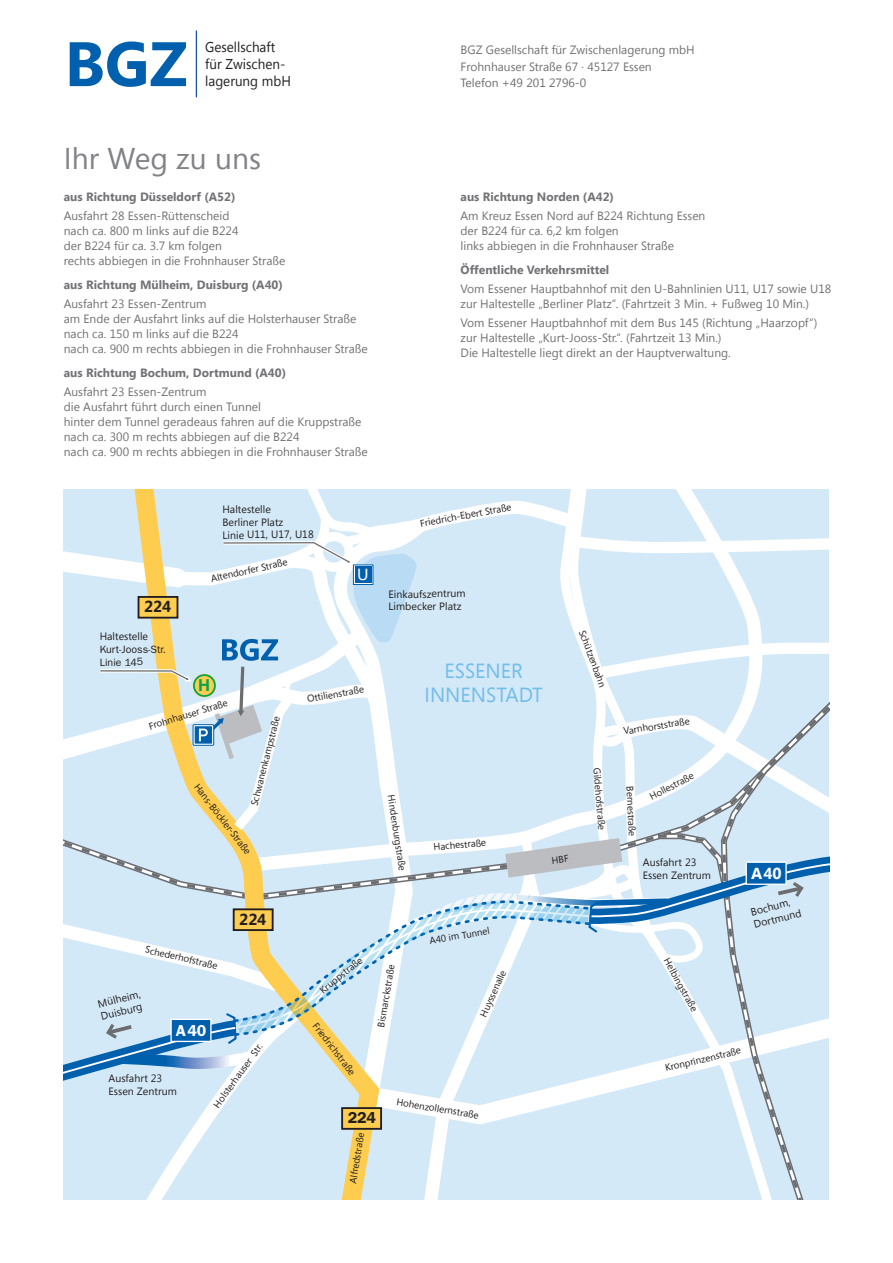
<style>
.page{position:relative;width:893px;height:1263px;background:#fff}
.page>*{position:absolute;margin:0;border:0;box-sizing:border-box;transform-origin:0 0}
.t1{font:30px "Segoe UI";color:#808285}
.t2{font:20.4px/24.5px "Segoe UI";color:#73bde9;text-align:center}
.t3{font:700 16.5px "Helvetica";color:#00a54f}
.t4{font:700 15.9px "Segoe UI";letter-spacing:-.01em;color:#231f20}
.t5{font:600 15.9px "Franklin Gothic";color:#231f20}
.t6{font:700 15.9px "Segoe UI";color:#fff}
.t7{font:600 15.9px "Franklin Gothic";color:#fff}
.t8{font:15.75px "Helvetica";color:#fff}
.t9{font:14.1px/17px "Segoe UI";color:#231f20;scale:.95 1}
.t10{font:12px/15px "Segoe UI";color:#717275}
.t11{font:700 12px "Segoe UI";color:#717275}
.t12{font:12px "Segoe UI";color:#6c6d70}
.t13{font:10.65px/12.8px "Segoe UI";letter-spacing:-.005em;color:#231f20}
.t14{font:10.65px/12.8px "Franklin Gothic";letter-spacing:-.005em;color:#231f20}
.t15{font:9.75px "Segoe UI";color:#231f20}
</style>
<div class="page">
<hr style="left:196px;top:30px;width:1px;height:67px;background:#0d4da1">
<svg style="left:70px;top:42px;width:116px;height:45px"></svg>
<svg style="left:64px;top:489px;width:765px;height:710px;background:#d5e6ef"></svg>
<p class="t9" style="left:205px;top:38px;width:92px">Gesellschaft für Zwischen&shy;lagerung mbH</p>
<p class="t10" style="left:461px;top:41px;width:236px;line-height:16.5px">BGZ Gesellschaft für Zwischenlagerung mbH<br>Frohnhauser Straße 67 · 45127 Essen</p>
<p class="t12" style="left:461px;top:75px;width:127px">Telefon +49 201 2796-0</p>
<h1 class="t1" style="left:64px;top:138px;width:199px">Ihr Weg zu uns</h1>
<p class="t11" style="left:64px;top:188px;width:173px">aus Richtung Düsseldorf (A52)</p>
<p class="t10" style="left:64px;top:208px;width:223px">Ausfahrt 28 Essen-Rüttenscheid<br>nach ca. 800 m links auf die B224<br>der B224 für ca. 3.7 km folgen<br>rechts abbiegen in die Frohnhauser Straße</p>
<p class="t11" style="left:64px;top:276px;width:221px">aus Richtung Mülheim, Duisburg (A40)</p>
<p class="t10" style="left:64px;top:296px;width:305px">Ausfahrt 23 Essen-Zentrum<br>am Ende der Ausfahrt links auf die Holsterhauser Straße nach ca. 150 m links auf die B224<br>nach ca. 900 m rechts abbiegen in die Frohnhauser Straße</p>
<p class="t11" style="left:64px;top:364px;width:224px">aus Richtung Bochum, Dortmund (A40)</p>
<p class="t10" style="left:64px;top:384px;width:305px">Ausfahrt 23 Essen-Zentrum<br>die Ausfahrt führt durch einen Tunnel<br>hinter dem Tunnel geradeaus fahren auf die Kruppstraße nach ca. 300 m rechts abbiegen auf die B224<br>nach ca. 900 m rechts abbiegen in die Frohnhauser Straße</p>
<h3 class="t4" style="left:144px;top:595px;width:29px">224</h3>
<p class="t13" style="left:100px;top:630px;width:50px">Haltestelle</p>
<p class="t14" style="left:100px;top:643px;width:68px">Kurt-Jooss-Str.<br>Linie 145</p>
<p class="t13" style="left:222px;top:502px;width:93px">Haltestelle<br>Berliner Platz<br>Linie U11, U17, U18</p>
<p class="t15" style="left:210px;top:572px;width:79px;rotate:-13deg">Altendorfer Straße</p>
<h3 class="t8" style="left:357px;top:563px;width:13px">U</h3>
<h3 class="t3" style="left:198px;top:672px;width:13px">H</h3>
<p class="t15" style="left:147px;top:720px;width:83px;rotate:-17deg">Frohnhauser Straße</p>
<p class="t15" style="left:248px;top:804px;width:94px;rotate:-76deg">Schwanenkampstraße</p>
<p class="t15" style="left:201px;top:781px;width:88px;rotate:52deg">Hans-Böckler-Straße</p>
<h3 class="t4" style="left:239px;top:908px;width:29px">224</h3>
<p class="t15" style="left:306px;top:692px;width:59px;rotate:-9deg">Ottilienstraße</p>
<p class="t11" style="left:461px;top:188px;width:155px">aus Richtung Norden (A42)</p>
<p class="t10" style="left:461px;top:208px;width:246px">Am Kreuz Essen Nord auf B224 Richtung Essen der B224 für ca. 6,2 km folgen<br>links abbiegen in die Frohnhauser Straße</p>
<p class="t11" style="left:461px;top:261px;width:150px">Öffentliche Verkehrsmittel</p>
<p class="t10" style="left:461px;top:281px;width:372px">Vom Essener Hauptbahnhof mit den U-Bahnlinien U11, U17 sowie U18 zur Haltestelle „Berliner Platz“. (Fahrtzeit 3 Min. + Fußweg 10 Min.)</p>
<p class="t10" style="left:461px;top:315px;width:358px">Vom Essener Hauptbahnhof mit dem Bus 145 (Richtung „Haarzopf“) zur Haltestelle „Kurt-Jooss-Str.“. (Fahrtzeit 13 Min.)<br>Die Haltestelle liegt direkt an der Hauptverwaltung.</p>
<p class="t15" style="left:419px;top:516px;width:94px;rotate:-10deg">Friedrich-Ebert Straße</p>
<p class="t13" style="left:389px;top:587px;width:79px">Einkaufszentrum<br>Limbecker Platz</p>
<h2 class="t2" style="left:425px;top:658px;width:120px">ESSENER<br>INNENSTADT</h2>
<p class="t15" style="left:398px;top:794px;width:78px;rotate:81deg">Hindenburgstraße</p>
<p class="t15" style="left:433px;top:840px;width:54px;rotate:-5deg">Hachestraße</p>
<p class="t15" style="left:429px;top:933px;width:62px;rotate:-9deg">A40 im Tunnel</p>
<p class="t15" style="left:589px;top:628px;width:61px;rotate:70deg">Schützenbahn</p>
<p class="t15" style="left:604px;top:767px;width:63px;rotate:85deg">Gildehofstraße</p>
<p class="t15" style="left:623px;top:724px;width:68px;rotate:-9deg">Varnhorststraße</p>
<p class="t15" style="left:637px;top:786px;width:52px;rotate:87deg">Bernestraße</p>
<p class="t15" style="left:647px;top:791px;width:50px;rotate:-27deg">Hollestraße</p>
<p class="t13" style="left:643px;top:855px;width:70px">Ausfahrt 23<br>Essen Zentrum</p>
<h3 class="t6" style="left:751px;top:862px;width:32px">A40</h3>
<p class="t13" style="left:749px;top:905px;width:50px;rotate:-14deg">Bochum,<br>Dortmund</p>
<p class="t15" style="left:147px;top:942px;width:75px;rotate:13deg">Schederhofstraße</p>
<p class="t13" style="left:96px;top:997px;width:45px;rotate:-14deg">Mülheim,<br>Duisburg</p>
<h3 class="t7" style="left:176px;top:1021px;width:32px">A40</h3>
<p class="t13" style="left:109px;top:1072px;width:70px">Ausfahrt 23<br>Essen Zentrum</p>
<p class="t15" style="left:210px;top:1102px;width:78px;rotate:-54deg">Holsterhauser Str.</p>
<p class="t15" style="left:317px;top:986px;width:53px;rotate:-39deg">Kruppstraße</p>
<p class="t15" style="left:320px;top:1020px;width:64px;rotate:52deg">Friedrichstraße</p>
<p class="t15" style="left:374px;top:1026px;width:65px;rotate:-80deg">Bismarckstraße</p>
<p class="t15" style="left:477px;top:1013px;width:52px;rotate:-66deg">Huyssenalle</p>
<h3 class="t5" style="left:348px;top:1108px;width:30px">224</h3>
<p class="t15" style="left:346px;top:1182px;width:53px;rotate:-81deg">Alfredstraße</p>
<p class="t15" style="left:398px;top:1094px;width:85px;rotate:10deg">Hohenzollernstraße</p>
<p class="t15" style="left:672px;top:955px;width:61px;rotate:61deg">Helbingstraße</p>
<p class="t15" style="left:664px;top:1062px;width:79px;rotate:-14deg">Kronprinzenstraße</p>
</div>
